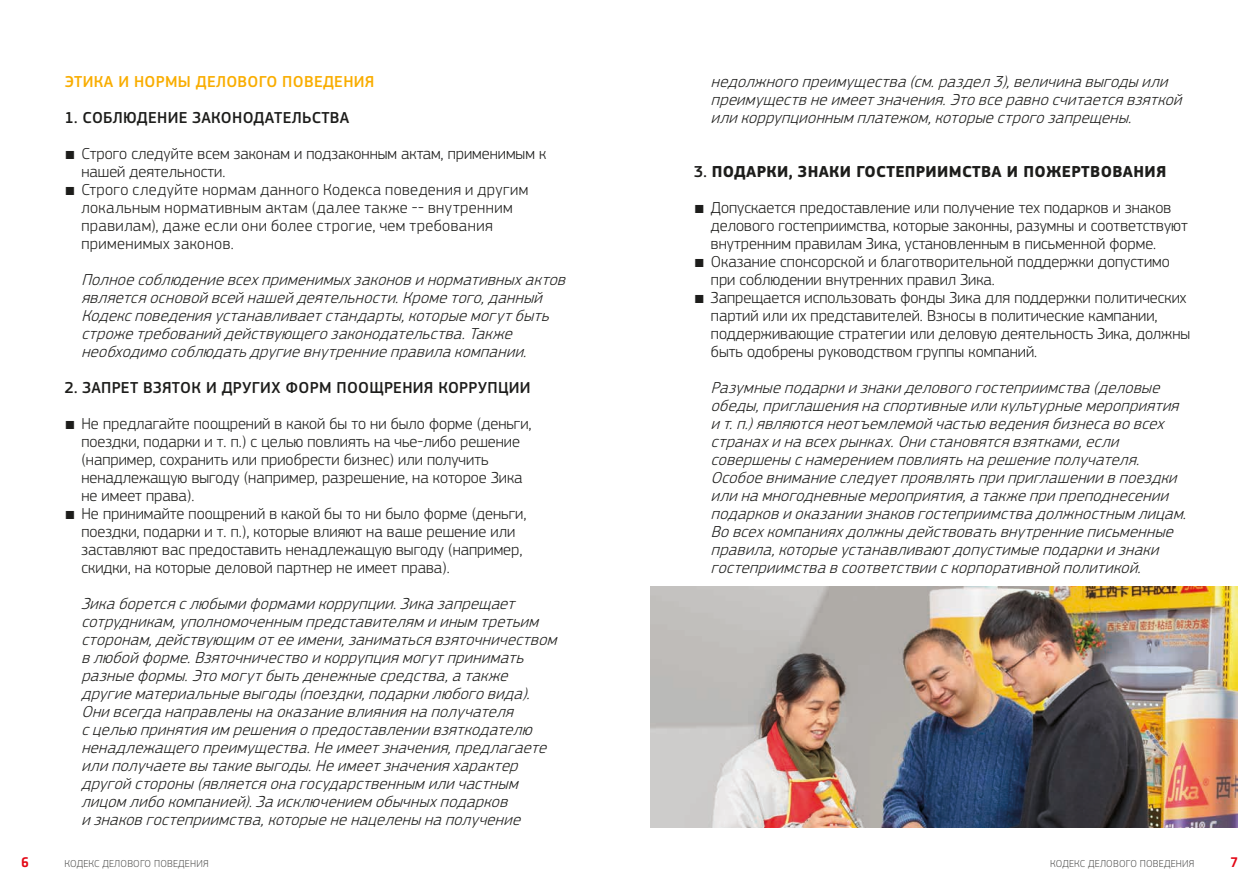
<style>
.page{position:relative;width:1259px;height:893px;background:#fff}
.page>*{position:absolute;margin:0;border:0;box-sizing:border-box;transform-origin:0 0}
.t1{font:italic 300 16.5px/18px "PF Square Sans Pro";color:#1d1d1b}
.t2{font:300 16.5px/18px "PF Square Sans Pro";color:#1d1d1b}
.t3{font:300 16.5px/18px "PF Square Sans Pro";letter-spacing:.025em;color:#1d1d1b}
.Sub-chapter{font:500 16.5px "PF Square Sans Pro";letter-spacing:.02em;color:#1d1d1b}
.Sub-chapter-2{font:700 16.5px "PF Square Sans Pro";letter-spacing:.02em;color:#1d1d1b}
.Chapter{font:500 16.5px "PF Square Sans Pro";letter-spacing:.02em;color:#f9ad01}
.t4{font:500 15px "Klavika";color:#e30614}
.t5{font:300 10.5px "PF Square Sans Pro";letter-spacing:.02em;color:#575756}
.s1{font-family:"Klavika"}
.s2{font-weight:500}
</style>
<div class="page">
<img style="left:651px;top:586px;width:586px;height:241px">
<p class="Chapter" style="left:65px;top:72px;width:311px">ЭТИКА И НОРМЫ ДЕЛОВОГО ПОВЕДЕНИЯ</p>
<p class="Sub-chapter" style="left:64px;top:108px;width:287px">1. СОБЛЮДЕНИЕ ЗАКОНОДАТЕЛЬСТВА</p>
<p class="t2" style="left:81px;top:145px;width:466px;text-indent:-17px"><span class="s1">́</span> Строго следуйте всем законам и подзаконным актам, применимым к нашей деятельности.</p>
<p class="t3" style="left:81px;top:181px;width:448px;text-indent:-17px"><span class="s1">́</span> Строго следуйте нормам данного Кодекса поведения и другим локальным нормативным актам (далее также -- внутренним правилам), даже если они более строгие, чем требования применимых законов.</p>
<p class="t1" style="left:81px;top:271px;width:490px">Полноесоблюдениевсехприменимыхзаконови нормативныхактов являетсяосновойвсейнашейдеятельности.Крометого,данный Кодексповеденияустанавливаетстандарты,которыемогутбыть строжетребованийдействующегозаконодательства.Также необходимособлюдатьдругиевнутренниеправилакомпании.</p>
<p class="Sub-chapter" style="left:64px;top:378px;width:468px">2. ЗАПРЕТ ВЗЯТОК И ДРУГИХ ФОРМ ПООЩРЕНИЯ КОРРУПЦИИ</p>
<p class="t2" style="left:81px;top:415px;width:452px;text-indent:-17px"><span class="s1">́</span> Не предлагайте поощрений в какой бы то ни было форме (деньги, поездки, подарки и т. п.) с целью повлиять на чье-либо решение (например, сохранить или приобрести бизнес) или получить ненадлежащую выгоду (например, разрешение, на которое Зика не имеет права).</p>
<p class="t2" style="left:81px;top:505px;width:446px;text-indent:-17px"><span class="s1">́</span> Не принимайте поощрений в какой бы то ни было форме (деньги, поездки, подарки и т. п.), которые влияют на ваше решение или заставляют вас предоставить ненадлежащую выгоду (например, скидки, на которые деловой партнер не имеет права).</p>
<p class="t1" style="left:81px;top:595px;width:482px">Зикаборетсяс любымиформамикоррупции.Зиказапрещает сотрудникам,уполномоченным представителям и иным третьим сторонам,действующим от ееимени,заниматьсявзяточничеством в любойформе.Взяточничествои коррупциямогутпринимать разныеформы.Этомогутбытьденежныесредства,а также другиематериальныевыгоды (поездки,подаркилюбоговида).<br>Онивсегданаправлены на оказаниевлиянияна получателя<br>с целью принятияим решенияо предоставлениивзяткодателю ненадлежащегопреимущества.Не имеетзначения,предлагаете илиполучаетевы такиевыгоды.Не имеетзначенияхарактер другойстороны (являетсяонагосударственным иличастным лицом либокомпанией).За исключением обычныхподарков<br>и знаковгостеприимства,которыене нацелены на получение</p>
<p class="t1" style="left:711px;top:73px;width:477px">недолжногопреимущества(см.раздел 3),величинавыгоды или преимуществне имеетзначения.Этовсеравносчитаетсявзяткой иликоррупционным платежом,которыестрогозапрещены.</p>
<p class="Sub-chapter-2" style="left:694px;top:162px;width:474px"><span class="s2">3.</span> ПОДАРКИ, ЗНАКИ ГОСТЕПРИИМСТВА И ПОЖЕРТВОВАНИЯ</p>
<p class="t2" style="left:711px;top:199px;width:478px;text-indent:-17px"><span class="s1">́</span> Допускается предоставление или получение тех подарков и знаков делового гостеприимства, которые законны, разумны и соответствуют внутренним правилам Зика, установленным в письменной форме.</p>
<p class="t2" style="left:711px;top:253px;width:460px;text-indent:-17px"><span class="s1">́</span> Оказание спонсорской и благотворительной поддержки допустимо при соблюдении внутренних правил Зика.</p>
<p class="t2" style="left:711px;top:289px;width:481px;text-indent:-17px"><span class="s1">́</span> Запрещается использовать фонды Зика для поддержки политических партий или их представителей. Взносы в политические кампании, поддерживающие стратегии или деловую деятельность Зика, должны быть одобрены руководством группы компаний.</p>
<p class="t1" style="left:711px;top:379px;width:482px">Разумныеподаркии знакиделовогогостеприимства(деловые обеды,приглашенияна спортивныеиликультурныемероприятия и т. п.)являютсянеотъемлемойчастью ведениябизнесаво всех странахи на всехрынках.Онистановятсявзятками,если совершены с намерением повлиятьна решениеполучателя.<br>Особоевниманиеследуетпроявлятьприприглашениив поездки илина многодневныемероприятия,а такжеприпреподнесении подаркови оказаниизнаковгостеприимствадолжностным лицам.<br>Во всехкомпанияхдолжны действоватьвнутренниеписьменные правила,которыеустанавливаютдопустимыеподаркии знаки гостеприимствав соответствиис корпоративнойполитикой.</p>
<p class="t4" style="left:21px;top:852px;width:9px">6</p>
<p class="t5" style="left:64px;top:857px;width:146px">КОДЕКС ДЕЛОВОГО ПОВЕДЕНИЯ</p>
<p class="t5" style="left:1050px;top:857px;width:146px">КОДЕКС ДЕЛОВОГО ПОВЕДЕНИЯ</p>
<p class="t4" style="left:1230px;top:852px;width:8px">7</p>
</div>
